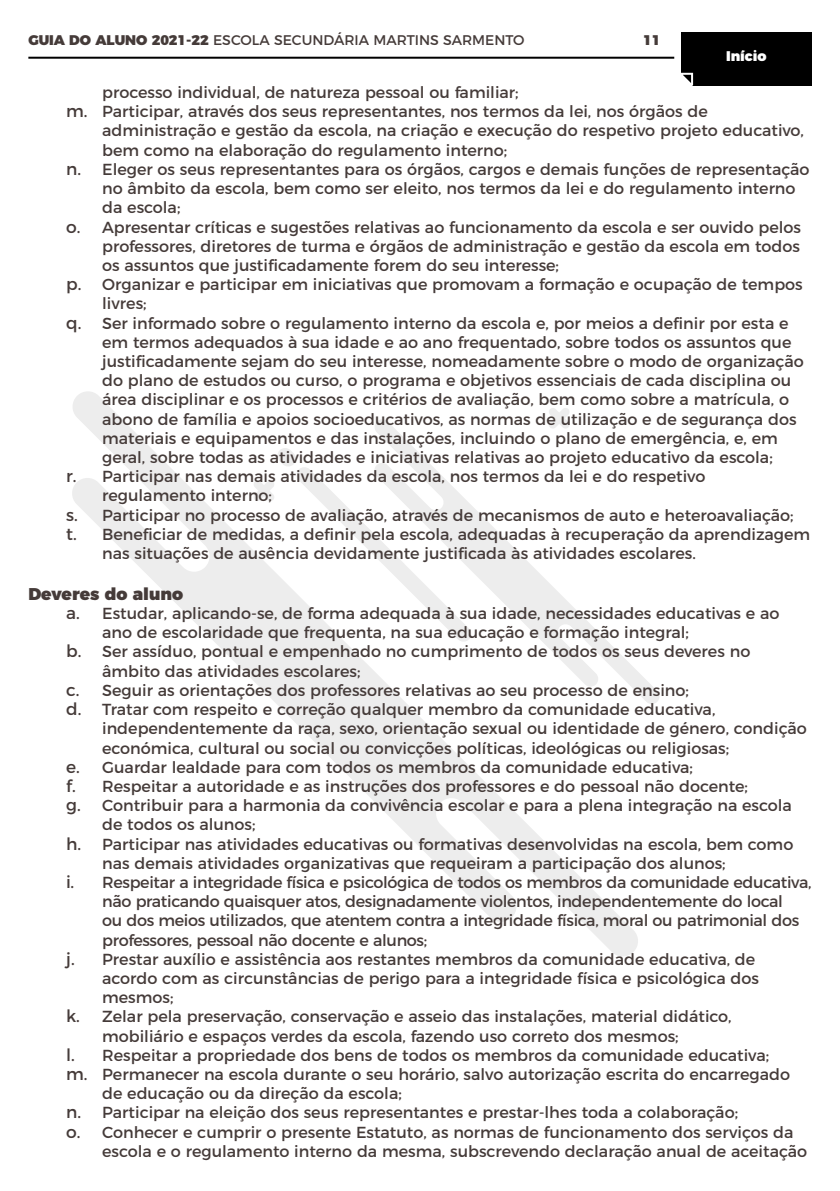
<style>
.page{position:relative;width:840px;height:1191px;background:#fff}
.page>*{position:absolute;margin:0;border:0;box-sizing:border-box;transform-origin:0 0}
.t1{font:900 17px "Montserrat";color:#453b39}
.t2{font:16px "Montserrat";color:#453b39}
.t3{font:16px "Montserrat";letter-spacing:-.02em;color:#453b39}
.t4{font:14px "Montserrat";color:#453b39}
.t5{font:900 14px "Montserrat";color:#fff}
.t6{font:900 14px "Montserrat";color:#453b39}
.s1{font-weight:900}
.s2{font-size:17px}
</style>
<div class="page">
<svg style="left:72px;top:391px;width:566px;height:565px"></svg>
<svg style="left:373px;top:418px;width:286px;height:287px"></svg>
<svg style="left:548px;top:407px;width:21px;height:21px"></svg>
<svg style="left:253px;top:447px;width:218px;height:195px"></svg>
<hr style="left:28px;top:57px;width:646px;height:2px;background:#000">
<div style="left:680px;top:32px;width:131px;height:53px;background:#000"></div>
<svg style="left:680px;top:71px;width:12px;height:11px"></svg>
<div style="left:680px;top:73px;width:12px;height:12px;border:2px solid #fff"></div>
<p class="t4" style="left:28px;top:29px;width:497px"><span class="s1">GUIA DO ALUNO 2021-22</span> ESCOLA SECUNDÁRIA MARTINS SARMENTO</p>
<p class="t6" style="left:642px;top:29px;width:19px">11</p>
<p class="t5" style="left:725px;top:44px;width:42px">Início</p>
<p class="t2" style="left:102px;top:80px;width:418px">processo individual, de natureza pessoal ou familiar;</p>
<p class="t2" style="left:66px;top:99px;width:643px"><span class="s2">m.</span> Participar, através dos seus representantes, nos termos da lei, nos órgãos de</p>
<p class="t2" style="left:102px;top:118px;width:703px">administração e gestão da escola, na criação e execução do respetivo projeto educativo,</p>
<p class="t2" style="left:102px;top:137px;width:406px">bem como na elaboração do regulamento interno;</p>
<p class="t2" style="left:66px;top:156px;width:744px"><span class="s2">n.</span> Eleger os seus representantes para os órgãos, cargos e demais funções de representação</p>
<p class="t2" style="left:102px;top:176px;width:694px">no âmbito da escola, bem como ser eleito, nos termos da lei e do regulamento interno</p>
<p class="t2" style="left:102px;top:195px;width:80px">da escola;</p>
<p class="t2" style="left:66px;top:214px;width:736px"><span class="s2">o.</span> Apresentar críticas e sugestões relativas ao funcionamento da escola e ser ouvido pelos</p>
<p class="t2" style="left:102px;top:233px;width:699px">professores, diretores de turma e órgãos de administração e gestão da escola em todos</p>
<p class="t2" style="left:102px;top:252px;width:458px">os assuntos que justificadamente forem do seu interesse;</p>
<p class="t2" style="left:66px;top:272px;width:737px"><span class="s2">p.</span> Organizar e participar em iniciativas que promovam a formação e ocupação de tempos</p>
<p class="t2" style="left:102px;top:291px;width:46px">livres;</p>
<p class="t2" style="left:66px;top:310px;width:723px"><span class="s2">q.</span> Ser informado sobre o regulamento interno da escola e, por meios a definir por esta e</p>
<p class="t2" style="left:102px;top:329px;width:690px">em termos adequados à sua idade e ao ano frequentado, sobre todos os assuntos que</p>
<p class="t2" style="left:102px;top:348px;width:702px">justificadamente sejam do seu interesse, nomeadamente sobre o modo de organização</p>
<p class="t2" style="left:102px;top:368px;width:690px">do plano de estudos ou curso, o programa e objetivos essenciais de cada disciplina ou</p>
<p class="t2" style="left:102px;top:387px;width:688px">área disciplinar e os processos e critérios de avaliação, bem como sobre a matrícula, o</p>
<p class="t2" style="left:102px;top:406px;width:695px">abono de família e apoios socioeducativos, as normas de utilização e de segurança dos</p>
<p class="t2" style="left:102px;top:425px;width:676px">materiais e equipamentos e das instalações, incluindo o plano de emergência, e, em</p>
<p class="t2" style="left:102px;top:444px;width:671px">geral, sobre todas as atividades e iniciativas relativas ao projeto educativo da escola;</p>
<p class="t2" style="left:66px;top:464px;width:640px"><span class="s2">r.</span> Participar nas demais atividades da escola, nos termos da lei e do respetivo</p>
<p class="t2" style="left:102px;top:483px;width:171px">regulamento interno;</p>
<p class="t2" style="left:66px;top:502px;width:728px"><span class="s2">s.</span> Participar no processo de avaliação, através de mecanismos de auto e heteroavaliação;</p>
<p class="t2" style="left:66px;top:521px;width:745px"><span class="s2">t.</span> Beneficiar de medidas, a definir pela escola, adequadas à recuperação da aprendizagem</p>
<p class="t2" style="left:102px;top:540px;width:595px">nas situações de ausência devidamente justificada às atividades escolares.</p>
<p class="t1" style="left:28px;top:579px;width:156px">Deveres do aluno</p>
<p class="t2" style="left:66px;top:600px;width:714px"><span class="s2">a.</span> Estudar, aplicando-se, de forma adequada à sua idade, necessidades educativas e ao</p>
<p class="t2" style="left:102px;top:620px;width:588px">ano de escolaridade que frequenta, na sua educação e formação integral;</p>
<p class="t2" style="left:66px;top:639px;width:685px"><span class="s2">b.</span> Ser assíduo, pontual e empenhado no cumprimento de todos os seus deveres no</p>
<p class="t2" style="left:102px;top:658px;width:260px">âmbito das atividades escolares;</p>
<p class="t2" style="left:66px;top:677px;width:624px"><span class="s2">c.</span> Seguir as orientações dos professores relativas ao seu processo de ensino;</p>
<p class="t2" style="left:66px;top:696px;width:650px"><span class="s2">d.</span> Tratar com respeito e correção qualquer membro da comunidade educativa,</p>
<p class="t2" style="left:102px;top:716px;width:705px">independentemente da raça, sexo, orientação sexual ou identidade de género, condição</p>
<p class="t2" style="left:102px;top:735px;width:628px">económica, cultural ou social ou convicções políticas, ideológicas ou religiosas;</p>
<p class="t2" style="left:66px;top:754px;width:628px"><span class="s2">e.</span> Guardar lealdade para com todos os membros da comunidade educativa;</p>
<p class="t2" style="left:66px;top:773px;width:683px"><span class="s2">f.</span> Respeitar a autoridade e as instruções dos professores e do pessoal não docente;</p>
<p class="t2" style="left:66px;top:792px;width:727px"><span class="s2">g.</span> Contribuir para a harmonia da convivência escolar e para a plena integração na escola</p>
<p class="t2" style="left:102px;top:812px;width:155px">de todos os alunos;</p>
<p class="t2" style="left:66px;top:831px;width:728px"><span class="s2">h.</span> Participar nas atividades educativas ou formativas desenvolvidas na escola, bem como</p>
<p class="t2" style="left:102px;top:850px;width:624px">nas demais atividades organizativas que requeiram a participação dos alunos;</p>
<p class="t3" style="left:66px;top:869px;width:746px"><span class="s2">i.</span> Respeitar a integridade física e psicológica de todos os membros da comunidade educativa,</p>
<p class="t3" style="left:102px;top:888px;width:682px">não praticando quaisquer atos, designadamente violentos, independentemente do local</p>
<p class="t3" style="left:102px;top:908px;width:698px">ou dos meios utilizados, que atentem contra a integridade física, moral ou patrimonial dos</p>
<p class="t3" style="left:102px;top:927px;width:326px">professores, pessoal não docente e alunos;</p>
<p class="t2" style="left:66px;top:946px;width:690px"><span class="s2">j.</span> Prestar auxílio e assistência aos restantes membros da comunidade educativa, de</p>
<p class="t2" style="left:102px;top:965px;width:658px">acordo com as circunstâncias de perigo para a integridade física e psicológica dos</p>
<p class="t2" style="left:102px;top:984px;width:73px">mesmos;</p>
<p class="t2" style="left:66px;top:1004px;width:666px"><span class="s2">k.</span> Zelar pela preservação, conservação e asseio das instalações, material didático,</p>
<p class="t2" style="left:102px;top:1023px;width:577px">mobiliário e espaços verdes da escola, fazendo uso correto dos mesmos;</p>
<p class="t2" style="left:66px;top:1042px;width:704px"><span class="s2">l.</span> Respeitar a propriedade dos bens de todos os membros da comunidade educativa;</p>
<p class="t2" style="left:66px;top:1061px;width:725px"><span class="s2">m.</span> Permanecer na escola durante o seu horário, salvo autorização escrita do encarregado</p>
<p class="t2" style="left:102px;top:1080px;width:301px">de educação ou da direção da escola;</p>
<p class="t2" style="left:66px;top:1100px;width:673px"><span class="s2">n.</span> Participar na eleição dos seus representantes e prestar-lhes toda a colaboração;</p>
<p class="t2" style="left:66px;top:1119px;width:728px"><span class="s2">o.</span> Conhecer e cumprir o presente Estatuto, as normas de funcionamento dos serviços da</p>
<p class="t2" style="left:102px;top:1138px;width:706px">escola e o regulamento interno da mesma, subscrevendo declaração anual de aceitação</p>
</div>
